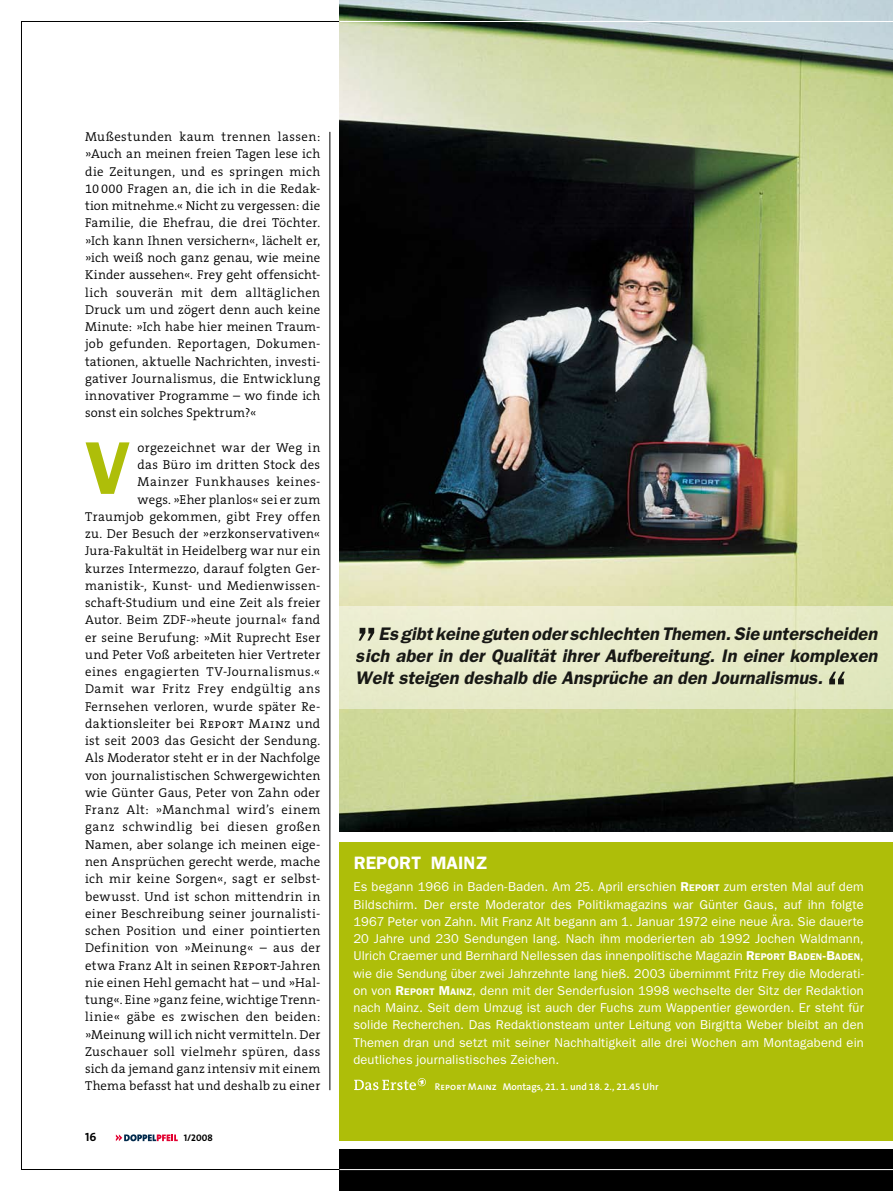
<style>
.page{position:relative;width:893px;height:1191px;background:#fff}
.page>*{position:absolute;margin:0;border:0;box-sizing:border-box;transform-origin:0 0}
.t1{font:600 75px "Franklin Gothic";color:#aebe09}
.t2{font:italic 600 18.3px/21.9px "Franklin Gothic";color:#000;text-align:justify}
.t3{font:600 18px "Franklin Gothic";color:#fff}
.t4{font:300 12.9px/17.2px "The Serif B4";letter-spacing:.025em;color:#000;text-align:justify}
.t5{font:12.9px/17.2px "Franklin Gothic";letter-spacing:.01em;color:#fff;text-align:justify}
.t6{font:12px "The Sans Bold Caps";color:#000}
.t7{font:600 9.9px "The Sans B6";color:#fff}
.t8{font:9.6px "The Sans Bold Caps";color:#000}
.s1{font-family:"The Serif Semi Light Caps";font-weight:400}
.s2{font-weight:600}
.s3{font-weight:600;font-size:9.6px}
.s4{font-family:"The Sans Semi Bold Caps";font-weight:400}
</style>
<div class="page">
<div style="left:339px;top:1149px;width:554px;height:42px;background:#000"></div>
<img style="left:339px;top:0;width:554px;height:832px">
<svg style="left:116px;top:1134px;width:62px;height:7px"></svg>
<hr style="left:330px;top:132px;width:1px;height:958px;background:#000">
<hr style="left:339px;top:21px;width:554px;height:1px;background:#fff">
<div style="left:339px;top:842px;width:554px;height:298px;background:#aebe09"></div>
<hr style="left:339px;top:1169px;width:554px;height:1px;background:#fff">
<div style="left:339px;top:606px;width:554px;height:102px;background:#e7ebc9"></div>
<svg style="left:829px;top:671px;width:16px;height:13px"></svg>
<svg style="left:359px;top:628px;width:15px;height:12px"></svg>
<svg style="left:354px;top:1078px;width:72px;height:12px"></svg>
<p class="t4" style="left:85px;top:129px;width:237px">Mußestunden kaum trennen lassen: »Auch an meinen freien Tagen lese ich die Zeitungen, und es springen mich 10 000 Fragen an, die ich in die Redak&shy;tion mitnehme.« Nicht zu vergessen: die Familie, die Ehefrau, die drei Töchter. »Ich kann Ihnen versichern«, lächelt er, »ich weiß noch ganz genau, wie meine Kinder aussehen«. Frey geht offensicht&shy;lich souverän mit dem alltäglichen Druck um und zögert denn auch keine Minute: »Ich habe hier meinen Traum&shy;job gefunden. Reportagen, Dokumen&shy;tationen, aktuelle Nachrichten, investi&shy;gativer Journalismus, die Entwicklung innovativer Programme – wo finde ich sonst ein solches Spektrum?«</p>
<p class="t4" style="left:85px;top:439px;width:237px;text-align:right">orgezeichnet war der Weg in<br>das Büro im dritten Stock des Mainzer Funkhauses keines-<br>wegs. »Eher planlos« sei er zum Traumjob gekommen, gibt Frey offen zu. Der Besuch der »erzkonservativen« Jura-Fakultät in Heidelberg war nur ein kurzes Intermezzo, darauf folgten Ger&shy;manistik-, Kunst- und Medienwissen&shy;schaft-Studium und eine Zeit als freier Autor. Beim ZDF-»heute journal« fand er seine Berufung: »Mit Ruprecht Eser und Peter Voß arbeiteten hier Vertreter eines engagierten TV-Journalismus.« Damit war Fritz Frey endgültig ans Fernsehen verloren, wurde später Re&shy;daktionsleiter bei <span class="s1">Report Mainz</span> und ist seit 2003 das Gesicht der Sendung.<br>Als Moderator steht er in der Nachfolge von journalistischen Schwergewichten wie Günter Gaus, Peter von Zahn oder Franz Alt: »Manchmal wird’s einem ganz schwindlig bei diesen großen Namen, aber solange ich meinen eige&shy;nen Ansprüchen gerecht werde, mache ich mir keine Sorgen«, sagt er selbst&shy;bewusst. Und ist schon mittendrin in einer Beschreibung seiner journalisti&shy;schen Position und einer pointierten Definition von »Meinung« – aus der etwa Franz Alt in seinen <span class="s1">Report</span>-Jahren nie einen Hehl gemacht hat – und »Hal&shy;tung«. Eine »ganz feine, wichtige Trenn&shy;linie« gäbe es zwischen den beiden: »Meinung will ich nicht vermitteln. Der Zuschauer soll vielmehr spüren, dass sich da jemand ganz intensiv mit einem Thema befasst hat und deshalb zu einer</p>
<h1 class="t1" style="left:85px;top:424px;width:47px">V</h1>
<p class="t6" style="left:85px;top:1127px;width:13px">16</p>
<p class="t8" style="left:184px;top:1130px;width:30px">1/2008</p>
<h2 class="t2" style="left:356px;top:622px;width:523px;text-indent:22px">Es gibt keine guten oder schlechten Themen. Sie unterscheiden sich aber in der Qualität ihrer Aufbereitung. In einer komplexen Welt steigen deshalb die Ansprüche an den Journalismus.</h2>
<h3 class="t3" style="left:354px;top:852px;width:135px">REPORT MAINZ</h3>
<p class="t5" style="left:353px;top:878px;width:512px">Es begann 1966 in Baden-Baden. Am 25. April erschien <span class="s2">R</span><span class="s3">EPORT</span> zum ersten Mal auf dem Bildschirm. Der erste Moderator des Politikmagazins war Günter Gaus, auf ihn folgte 1967 Peter von Zahn. M it Franz Alt begann am 1. Januar 1972 eine neue Ära. Sie dauerte 20 Jahre und 230 Sendungen lang. Nach ihm moderierten ab 1992 Jochen Waldmann, U lrich Craemer und Bernhard Nellessen das innenpolitische Magazin <span class="s2">R</span><span class="s3">EPORT</span> <span class="s2">B</span><span class="s3">ADEN</span><span class="s2">-B</span><span class="s3">ADEN</span>, wie die Sendung über zwei Jahrzehnte lang hieß. 2003 übernimmt Fritz Frey die Moderati&shy;on von <span class="s2">R</span><span class="s3">EPORT</span> <span class="s2">M</span><span class="s3">AINZ</span>, denn mit der Senderfusion 1998 wechselte der Sitz der Redaktion nach Mainz. Seit dem U mzug ist auch der Fuchs zum Wappentier geworden. Er steht für solide Recherchen. Das Redaktionsteam unter Leitung von Birgitta Weber bleibt an den Themen dran und setzt mit seiner Nachhaltigkeit alle drei Wochen am Montagabend ein deutliches journalistisches Zeichen.</p>
<p class="t7" style="left:435px;top:1081px;width:225px"><span class="s4">Report Mainz</span> Montags, 21. 1. und 18. 2., 21.45 Uhr</p>
</div>
